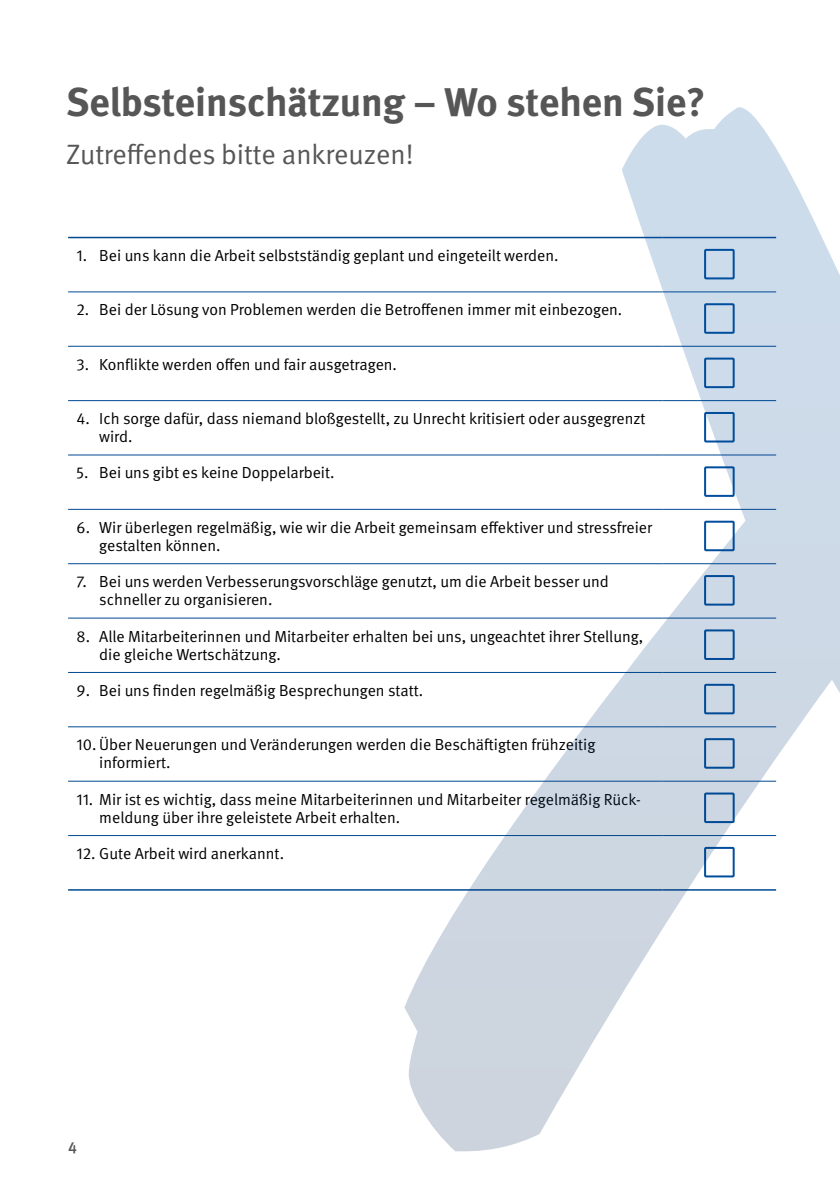
<style>
.page{position:relative;width:840px;height:1191px;background:#fff}
.page>*{position:absolute;margin:0;border:0;box-sizing:border-box;transform-origin:0 0}
.t1{font:700 40px "DGUV Meta";color:#565656}
.H1u{font:28px "DGUV Meta";color:#565656}
.TI{font:16px/18px "DGUV Meta";color:#000}
.Seitenzahl_li{font:500 16px "DGUV Meta";color:#565656}
</style>
<div class="page">
<hr style="left:68px;top:237px;width:594px;height:1px;background:#004993">
<hr style="left:68px;top:889px;width:594px;height:1px;background:#004993">
<hr style="left:68px;top:291px;width:594px;height:1px;background:#004993">
<hr style="left:68px;top:346px;width:594px;height:1px;background:#004993">
<hr style="left:68px;top:400px;width:594px;height:1px;background:#004993">
<hr style="left:68px;top:454px;width:594px;height:1px;background:#004993">
<hr style="left:68px;top:509px;width:594px;height:1px;background:#004993">
<hr style="left:68px;top:563px;width:594px;height:1px;background:#004993">
<hr style="left:68px;top:618px;width:594px;height:1px;background:#004993">
<hr style="left:68px;top:672px;width:594px;height:1px;background:#004993">
<hr style="left:68px;top:726px;width:594px;height:1px;background:#004993">
<hr style="left:68px;top:781px;width:594px;height:1px;background:#004993">
<hr style="left:68px;top:835px;width:594px;height:1px;background:#004993">
<svg style="left:404px;top:107px;width:435px;height:1044px"></svg>
<h1 class="t1" style="left:66px;top:79px;width:640px">Selbsteinschätzung – Wo stehen Sie?</h1>
<h1 class="H1u" style="left:66px;top:139px;width:349px">Zutreffendes bitte ankreuzen!</h1>
<p class="TI" style="left:77px;top:247px;width:483px">1. Bei uns kann die Arbeit selbstständig geplant und eingeteilt werden.</p>
<p class="TI" style="left:77px;top:301px;width:547px">2. Bei der Lösung von Problemen werden die Betroffenen immer mit einbezogen.</p>
<p class="TI" style="left:77px;top:355px;width:322px">3. Konflikte werden offen und fair ausgetragen.</p>
<p class="TI" style="left:99px;top:410px;width:547px;text-indent:-23px">4. Ich sorge dafür, dass niemand bloßgestellt, zu Unrecht kritisiert oder ausgegrenzt wird.</p>
<p class="TI" style="left:77px;top:464px;width:259px">5. Bei uns gibt es keine Doppelarbeit.</p>
<p class="TI" style="left:99px;top:518px;width:554px;text-indent:-23px">6. Wir überlegen regelmäßig, wie wir die Arbeit gemeinsam effektiver und stressfreier gestalten können.</p>
<p class="TI" style="left:99px;top:573px;width:511px;text-indent:-23px">7. Bei uns werden Verbesserungsvorschläge genutzt, um die Arbeit besser und schneller zu organisieren.</p>
<p class="TI" style="left:99px;top:627px;width:545px;text-indent:-23px">8. Alle Mitarbeiterinnen und Mitarbeiter erhalten bei uns, ungeachtet ihrer Stellung, die gleiche Wertschätzung.</p>
<p class="TI" style="left:77px;top:681px;width:348px">9. Bei uns finden regelmäßig Besprechungen statt.</p>
<p class="TI" style="left:99px;top:736px;width:497px;text-indent:-23px">10. Über Neuerungen und Veränderungen werden die Beschäftigten frühzeitig informiert.</p>
<p class="TI" style="left:99px;top:790px;width:542px;text-indent:-23px">11. Mir ist es wichtig, dass meine Mitarbeiterinnen und Mitarbeiter regelmäßig Rück&shy;meldung über ihre geleistete Arbeit erhalten.</p>
<p class="TI" style="left:77px;top:844px;width:209px">12. Gute Arbeit wird anerkannt.</p>
<p class="Seitenzahl_li" style="left:68px;top:1137px;width:10px">4</p>
</div>
